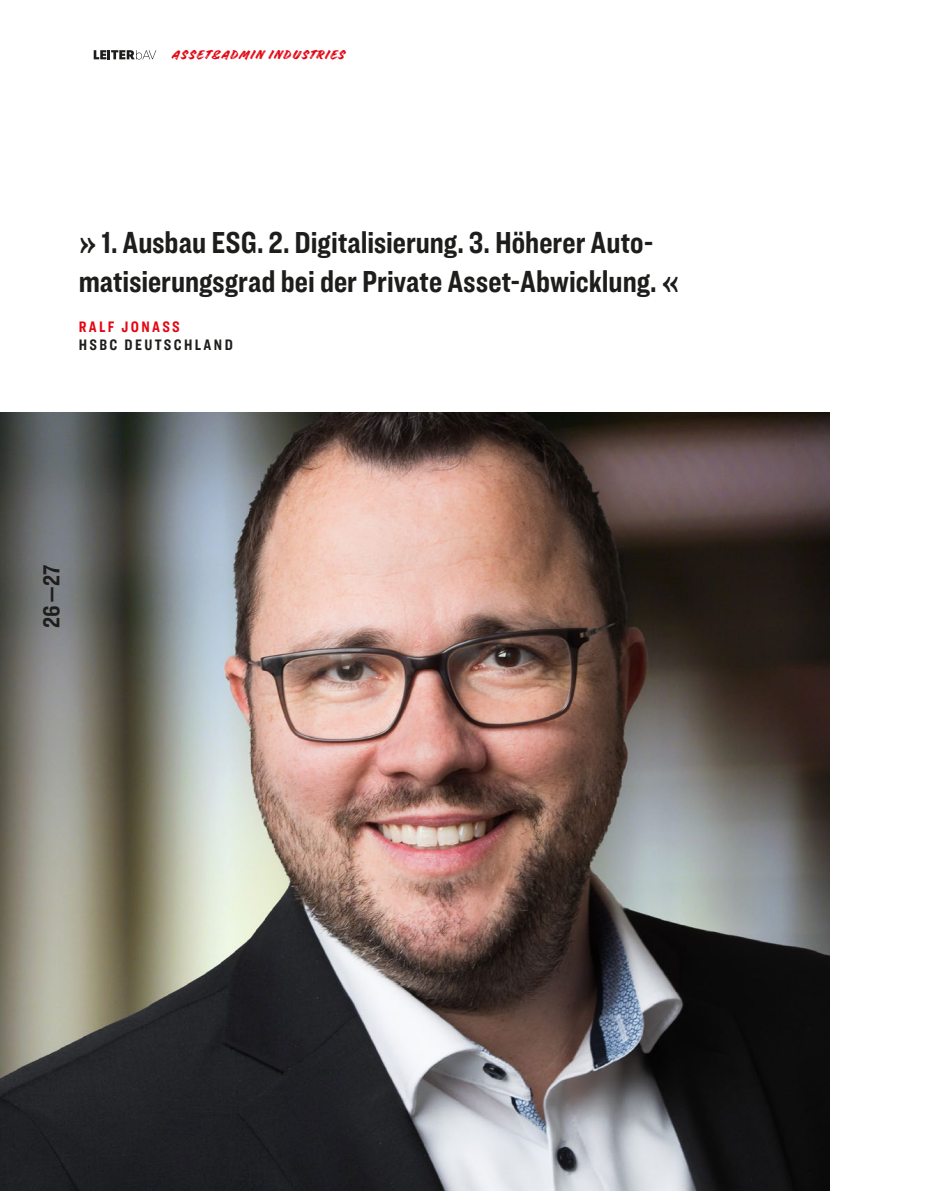
<style>
.page{position:relative;width:936px;height:1191px;background:#fff}
.page>*{position:absolute;margin:0;border:0;box-sizing:border-box;transform-origin:0 0}
.t1{font:700 31.5px/39px "Ringside Compressed";color:#1d1d1b}
.t2{font:700 24px "Ringside Compressed";color:#1d1d1b}
.t3{font:700 15.75px "Ringside Compressed";letter-spacing:.15em;color:#1d1d1b}
.t4{font:700 15.75px "Ringside Compressed";letter-spacing:.15em;color:#e30613}
.t5{font:15px "Handelson Two";letter-spacing:.1em;color:#e30613}
</style>
<div class="page">
<img style="left:0;top:412px;width:829px;height:779px">
<svg style="left:94px;top:50px;width:62px;height:9px"></svg>
<p class="t5" style="left:171px;top:47px;width:174px">ASSET&amp;ADMIN INDUSTRIES</p>
<p class="t1" style="left:79px;top:223px;width:602px">» 1. Ausbau ESG. 2. Digitalisierung. 3. Höherer Auto&shy;matisierungsgrad bei der Private Asset-Abwicklung. «</p>
<p class="t4" style="left:79px;top:316px;width:103px">RALF JONASS</p>
<p class="t3" style="left:79px;top:334px;width:156px">HSBC DEUTSCHLAND</p>
<p class="t2" style="left:35px;top:628px;width:65px;rotate:-90deg">26 —27</p>
</div>
